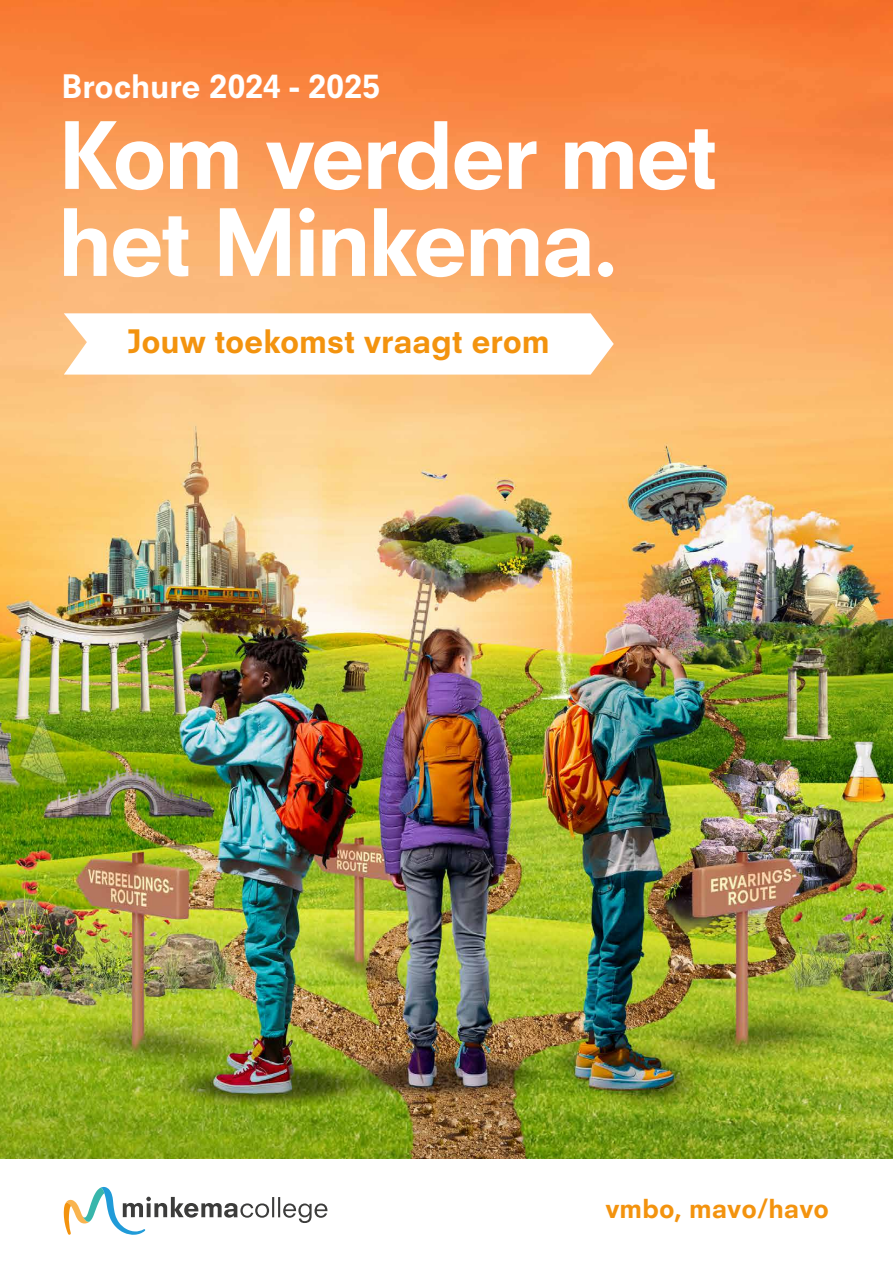
<style>
.page{position:relative;width:893px;height:1263px;background:#fff}
.page>*{position:absolute;margin:0;border:0;box-sizing:border-box;transform-origin:0 0}
.t1{font:800 90px/87px "Neuzeit SLT Std";letter-spacing:-.035em;color:#fff}
.t2{font:800 31.5px "Neuzeit SLT Std";letter-spacing:-.005em;color:#f3930e}
.t3{font:800 31.5px "Neuzeit SLT Std";color:#fff}
.t4{font:800 25.5px "Neuzeit SLT Std";color:#f3930e}
</style>
<div class="page">
<hr style="left:272px;top:1197px;width:2px;height:20px;background:#3c3c3b">
<hr style="left:278px;top:1197px;width:2px;height:20px;background:#3c3c3b">
<svg style="left:283px;top:1203px;width:44px;height:20px"></svg>
<svg style="left:64px;top:1187px;width:205px;height:48px"></svg>
<img style="left:0;top:0;width:893px;height:1159px">
<svg style="left:64px;top:313px;width:550px;height:62px"></svg>
<p class="t3" style="left:61px;top:68px;width:320px">Brochure 2024 - 2025</p>
<p class="t1" style="left:58px;top:112px;width:661px">Kom verder met het Minkema.</p>
<p class="t2" style="left:128px;top:322px;width:424px">Jouw toekomst vraagt erom</p>
<p class="t4" style="left:605px;top:1193px;width:225px">vmbo, mavo/havo</p>
</div>
